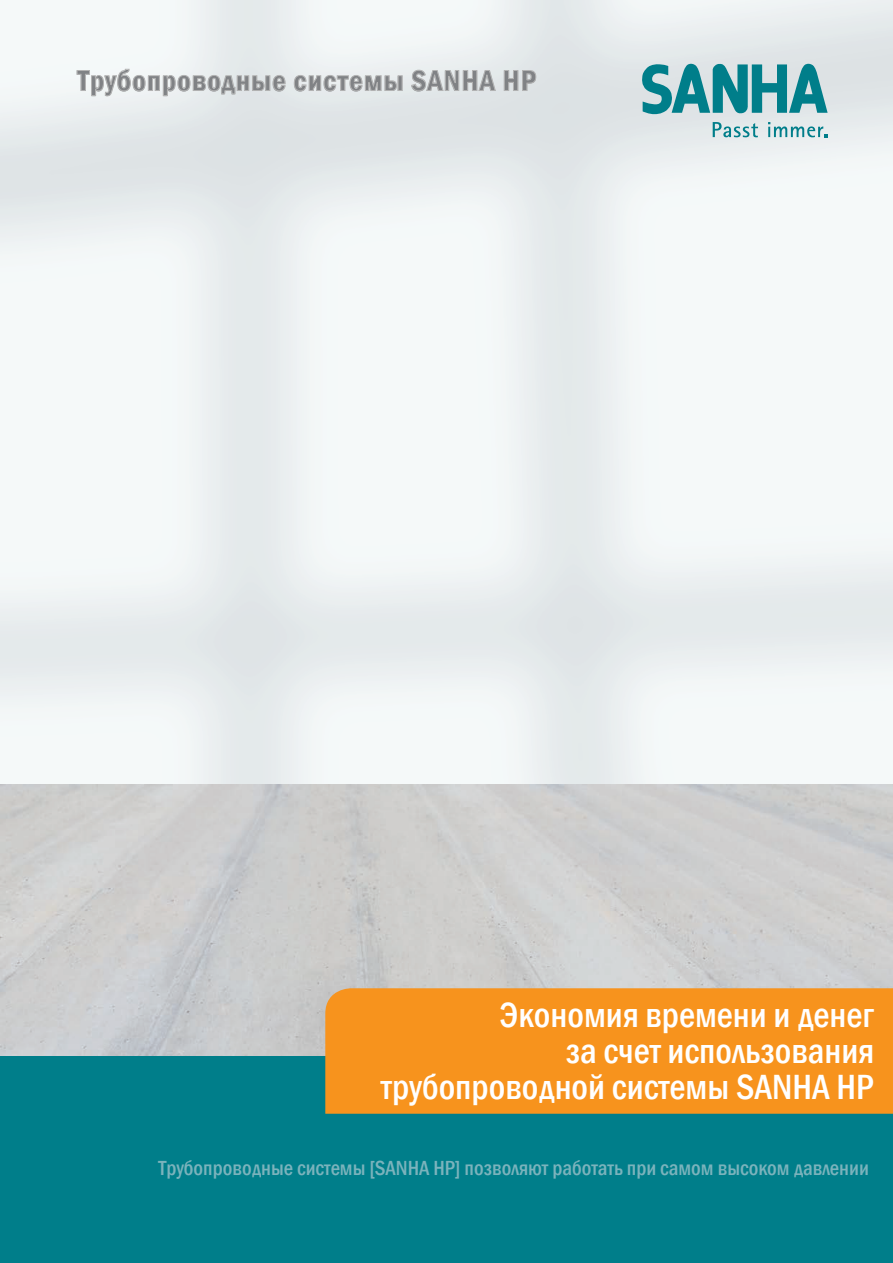
<style>
.page{position:relative;width:893px;height:1263px;background:#fff}
.page>*{position:absolute;margin:0;border:0;box-sizing:border-box;transform-origin:0 0}
.t1{font:500 condensed 36px/36px "Franklin Gothic";color:#fff;text-align:right}
.t2{font:600 condensed 30px "Franklin Gothic";letter-spacing:.03em;color:#808285}
.t3{font:500 condensed 21px "Franklin Gothic";color:#7bb3bc}
</style>
<div class="page">
<img style="left:0;top:0;width:893px;height:784px">
<img style="left:1px;top:784px;width:892px;height:273px">
<div style="left:0;top:1057px;width:893px;height:206px;background:#007e8a"></div>
<svg style="left:77px;top:69px;width:209px;height:27px"></svg>
<svg style="left:294px;top:75px;width:109px;height:16px;background:#d6d9db"></svg>
<svg style="left:411px;top:70px;width:85px;height:21px;background:#d6dadb"></svg>
<svg style="left:504px;top:70px;width:32px;height:21px"></svg>
<svg style="left:642px;top:64px;width:186px;height:50px;background:#5fa9b1"></svg>
<svg style="left:713px;top:122px;width:45px;height:15px"></svg>
<svg style="left:768px;top:122px;width:59px;height:15px"></svg>
<div style="left:325px;top:988px;width:568px;height:126px;background:#f7931d"></div>
<img style="left:0;top:784px;width:1px;height:276px">
<p class="t2" style="left:77px;top:60px;width:460px">Трубопроводные системы SANHA HP</p>
<p class="t1" style="left:381px;top:996px;width:495px">Экономия времени и денег<br>за счет использования трубопроводной системы SANHA HP</p>
<p class="t3" style="left:158px;top:1154px;width:712px">Трубопроводные системы [SANHA HP] позволяют работать при самом высоком давлении</p>
</div>
